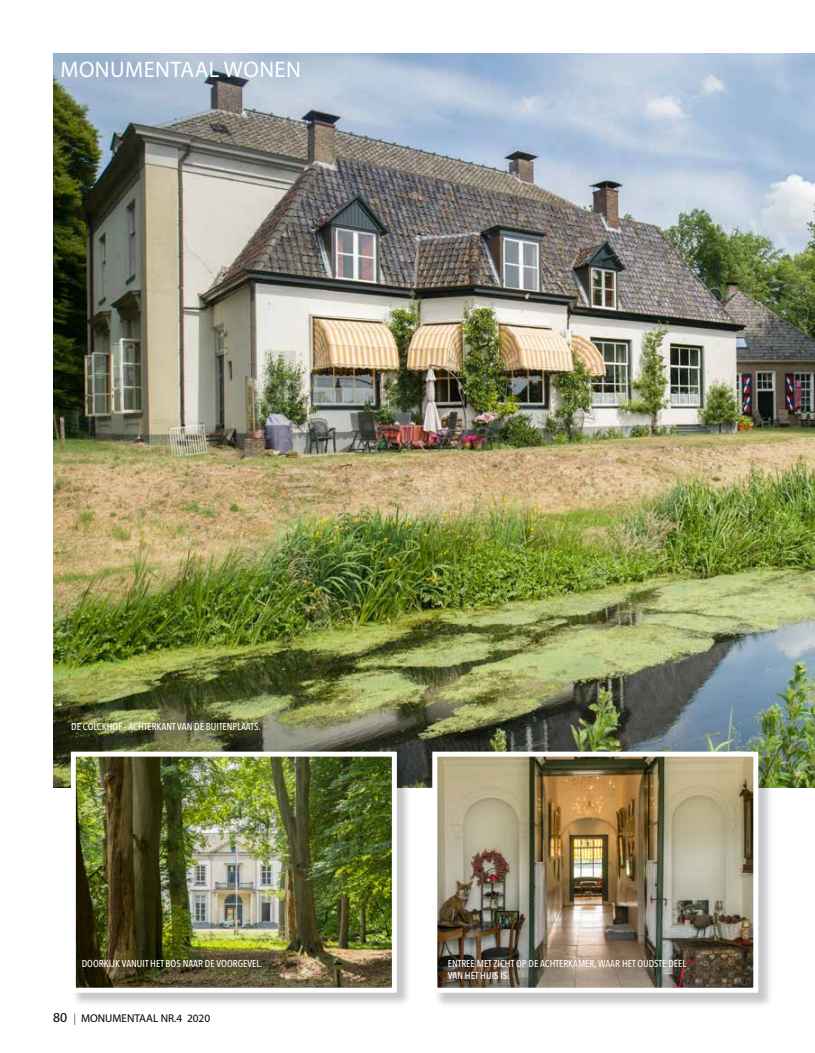
<style>
.page{position:relative;width:815px;height:1053px;background:#fff}
.page>*{position:absolute;margin:0;border:0;box-sizing:border-box;transform-origin:0 0}
.t1{font:22.5px "Myriad Pro";letter-spacing:.02em;color:#fff}
.t2{font:11.25px "Myriad Pro";color:#000}
.t3{font:500 10px/11.2px "Avenir Next Condensed";color:#fff}
.s1{font-size:13.75px}
.s2{color:#6e5a2e}
</style>
<div class="page">
<img style="left:53px;top:53px;width:762px;height:734px">
<div style="left:73px;top:753px;width:338px;height:253px;background:#000;opacity:.22"></div>
<img style="left:77px;top:757px;width:314px;height:229px">
<div style="left:71px;top:751px;width:326px;height:241px;border:5px solid #fff"></div>
<div style="left:434px;top:753px;width:340px;height:255px;background:#000;opacity:.22"></div>
<img style="left:438px;top:757px;width:314px;height:229px">
<div style="left:432px;top:751px;width:326px;height:241px;border:5px solid #fff"></div>
<h1 class="t1" style="left:60px;top:56px;width:242px">MONUMENTAAL WONEN</h1>
<p class="t3" style="left:71px;top:721px;width:191px">DE COLCKHOF - ACHTERKANT VAN DE BUITENPLAATS.</p>
<p class="t3" style="left:82px;top:958px;width:182px">DOORKIJK VANUIT HET BOS NAAR DE VOORGEVEL.</p>
<p class="t2" style="left:53px;top:1010px;width:159px"><span class="s1">80</span> <span class="s2">|</span> MONUMENTAAL NR.4 2020</p>
<p class="t3" style="left:448px;top:958px;width:240px">ENTREE MET ZICHT OP DE ACHTERKAMER, WAAR HET OUDSTE DEEL<br>VAN HET HUIS IS.</p>
</div>
